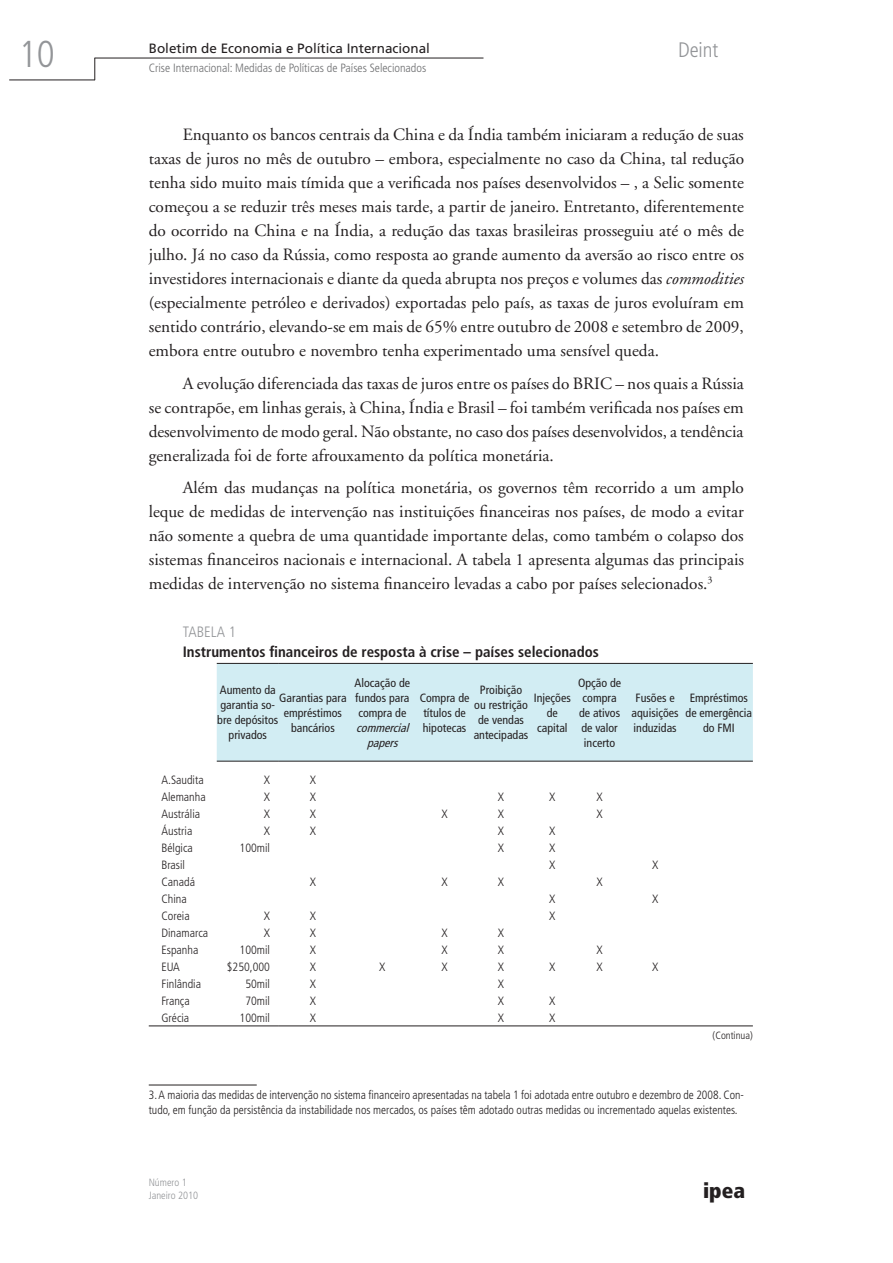
<style>
.page{position:relative;width:893px;height:1263px;background:#fff}
.page>*{position:absolute;margin:0;border:0;box-sizing:border-box;transform-origin:0 0}
.t1{font:condensed 37.5px "Frutiger 47 Light";color:#939598}
.t2{font:condensed 21px "Frutiger 47 Light";color:#939598}
.t3{font:900 condensed 21px "Frutiger 87 Extra";color:#231f20}
.t4{font:17.25px/24px "Adobe Garamond";color:#231f20;text-align:justify}
.t5{font:condensed 15px "Frutiger 67 Bold";color:#231f20}
.t6{font:condensed 15px "Frutiger 47 Light";color:#939598}
.t7{font:13.5px "Frutiger";color:#231f20}
.t8{font:condensed 12px/14.4px "Frutiger 47 Light";color:#231f20}
.t9{font:12px/15px "Frutiger 57 Condensed";color:#231f20;text-align:center}
.t10{font:condensed 12px "Frutiger 47 Light";color:#6d6e70}
.t11{font:italic 12px/15px "Frutiger 57 Condensed";color:#231f20;text-align:center}
.t12{font:condensed 10.5px/12.6px "Frutiger 47 Light";color:#939598}
.t13{font:condensed 10.5px "Frutiger 47 Light";color:#231f20}
.s1{font-style:italic}
</style>
<div class="page">
<hr style="left:9px;top:80px;width:86px;height:1px;background:#231f20">
<svg style="left:95px;top:59px;width:1px;height:21px"></svg>
<hr style="left:95px;top:58px;width:388px;height:1px;background:#231f20">
<div style="left:217px;top:664px;width:536px;height:97px;background:#d2edf3"></div>
<hr style="left:217px;top:663px;width:62px;height:1px;background:#231f20">
<hr style="left:279px;top:663px;width:474px;height:1px;background:#231f20">
<hr style="left:217px;top:761px;width:62px;height:1px;background:#231f20">
<hr style="left:279px;top:761px;width:474px;height:1px;background:#231f20">
<hr style="left:149px;top:1026px;width:130px;height:1px;background:#231f20">
<hr style="left:279px;top:1026px;width:474px;height:1px;background:#231f20">
<hr style="left:149px;top:1085px;width:108px;height:1px;background:#231f20">
<h1 class="t1" style="left:19px;top:38px;width:37px">10</h1>
<p class="t7" style="left:149px;top:43px;width:283px">Boletim de Economia e Política Internacional</p>
<p class="t2" style="left:678px;top:41px;width:42px">Deint</p>
<p class="t10" style="left:149px;top:62px;width:279px">Crise Internacional: Medidas de Políticas de Países Selecionados</p>
<p class="t4" style="left:149px;top:124px;width:597px;text-indent:34px">Enquanto os bancos centrais da China e da Índia também iniciaram a redução de suas taxas de juros no mês de outubro – embora, especialmente no caso da China, tal redução tenha sido muito mais tímida que a verificada nos países desenvolvidos – , a Selic somente começou a se reduzir três meses mais tarde, a partir de janeiro. Entretanto, diferentemente do ocorrido na China e na Índia, a redução das taxas brasileiras prosseguiu até o mês de julho. Já no caso da Rússia, como resposta ao grande aumento da aversão ao risco entre os investidores internacionais e diante da queda abrupta nos preços e volumes das <span class="s1">commodities </span>(especialmente petróleo e derivados) exportadas pelo país, as taxas de juros evoluíram em sentido contrário, elevando-se em mais de 65% entre outubro de 2008 e setembro de 2009, embora entre outubro e novembro tenha experimentado uma sensível queda.</p>
<p class="t4" style="left:149px;top:373px;width:597px;text-indent:34px">A evolução diferenciada das taxas de juros entre os países do BRIC – nos quais a Rússia se contrapõe, em linhas gerais, à China, Índia e Brasil – foi também verificada nos países em desenvolvimento de modo geral. Não obstante, no caso dos países desenvolvidos, a tendência generalizada foi de forte afrouxamento da política monetária.</p>
<p class="t4" style="left:149px;top:477px;width:597px;text-indent:34px">Além das mudanças na política monetária, os governos têm recorrido a um amplo leque de medidas de intervenção nas instituições financeiras nos países, de modo a evitar não somente a quebra de uma quantidade importante delas, como também o colapso dos sistemas financeiros nacionais e internacional. A tabela 1 apresenta algumas das principais medidas de intervenção no sistema financeiro levadas a cabo por países selecionados.<sup>3</sup></p>
<p class="t6" style="left:183px;top:625px;width:55px">TABELA 1</p>
<p class="t5" style="left:183px;top:645px;width:418px">Instrumentos financeiros de resposta à crise – países selecionados</p>
<p class="t9" style="left:217px;top:684px;width:63px">Aumento da garantia so&shy;bre depósitos privados</p>
<p class="t9" style="left:279px;top:691px;width:69px">Garantias para empréstimos bancários</p>
<p class="t9" style="left:578px;top:676px;width:45px">Opção de compra de ativos de valor incerto</p>
<p class="t9" style="left:355px;top:676px;width:57px;text-align:justify">Alocação de fundos para compra de</p>
<p class="t11" style="left:356px;top:721px;width:57px">commercial papers</p>
<p class="t9" style="left:420px;top:691px;width:51px;text-align:left">Compra de títulos de hipotecas</p>
<p class="t9" style="left:474px;top:684px;width:56px">Proibição ou restrição de vendas antecipadas</p>
<p class="t9" style="left:534px;top:691px;width:38px">Injeções de capital</p>
<p class="t9" style="left:631px;top:691px;width:49px">Fusões e aquisições induzidas</p>
<p class="t9" style="left:685px;top:691px;width:68px">Empréstimos de emergência do FMI</p>
<p class="t8" style="left:161px;top:773px;width:44px">A.Saudita</p>
<p class="t8" style="left:264px;top:773px;width:8px">X</p>
<p class="t8" style="left:310px;top:773px;width:8px">X</p>
<p class="t8" style="left:161px;top:790px;width:46px">Alemanha</p>
<p class="t8" style="left:264px;top:790px;width:8px">X</p>
<p class="t8" style="left:310px;top:790px;width:8px">X</p>
<p class="t8" style="left:498px;top:790px;width:8px">X</p>
<p class="t8" style="left:549px;top:790px;width:8px">X</p>
<p class="t8" style="left:596px;top:790px;width:8px">X</p>
<p class="t8" style="left:161px;top:807px;width:40px">Austrália</p>
<p class="t8" style="left:264px;top:807px;width:8px">X</p>
<p class="t8" style="left:310px;top:807px;width:8px">X</p>
<p class="t8" style="left:441px;top:807px;width:8px">X</p>
<p class="t8" style="left:498px;top:807px;width:8px">X</p>
<p class="t8" style="left:596px;top:807px;width:8px">X</p>
<p class="t8" style="left:161px;top:824px;width:32px">Áustria</p>
<p class="t8" style="left:264px;top:824px;width:8px">X</p>
<p class="t8" style="left:310px;top:824px;width:8px">X</p>
<p class="t8" style="left:498px;top:824px;width:8px">X</p>
<p class="t8" style="left:549px;top:824px;width:8px">X</p>
<p class="t8" style="left:161px;top:841px;width:33px">Bélgica</p>
<p class="t8" style="left:240px;top:841px;width:32px">100mil</p>
<p class="t8" style="left:498px;top:841px;width:8px">X</p>
<p class="t8" style="left:549px;top:841px;width:8px">X</p>
<p class="t8" style="left:161px;top:858px;width:25px">Brasil</p>
<p class="t8" style="left:549px;top:858px;width:8px">X</p>
<p class="t8" style="left:652px;top:858px;width:8px">X</p>
<p class="t8" style="left:161px;top:875px;width:35px">Canadá</p>
<p class="t8" style="left:310px;top:875px;width:8px">X</p>
<p class="t8" style="left:441px;top:875px;width:8px">X</p>
<p class="t8" style="left:498px;top:875px;width:8px">X</p>
<p class="t8" style="left:596px;top:875px;width:8px">X</p>
<p class="t8" style="left:161px;top:892px;width:27px">China</p>
<p class="t8" style="left:549px;top:892px;width:8px">X</p>
<p class="t8" style="left:652px;top:892px;width:8px">X</p>
<p class="t8" style="left:161px;top:909px;width:30px">Coreia</p>
<p class="t8" style="left:264px;top:909px;width:8px">X</p>
<p class="t8" style="left:310px;top:909px;width:8px">X</p>
<p class="t8" style="left:549px;top:909px;width:8px">X</p>
<p class="t8" style="left:161px;top:926px;width:48px">Dinamarca</p>
<p class="t8" style="left:264px;top:926px;width:8px">X</p>
<p class="t8" style="left:310px;top:926px;width:8px">X</p>
<p class="t8" style="left:441px;top:926px;width:8px">X</p>
<p class="t8" style="left:498px;top:926px;width:8px">X</p>
<p class="t8" style="left:161px;top:943px;width:38px">Espanha</p>
<p class="t8" style="left:240px;top:943px;width:32px">100mil</p>
<p class="t8" style="left:310px;top:943px;width:8px">X</p>
<p class="t8" style="left:441px;top:943px;width:8px">X</p>
<p class="t8" style="left:498px;top:943px;width:8px">X</p>
<p class="t8" style="left:596px;top:943px;width:8px">X</p>
<p class="t8" style="left:161px;top:960px;width:20px">EUA</p>
<p class="t8" style="left:227px;top:960px;width:45px">$250,000</p>
<p class="t8" style="left:310px;top:960px;width:8px">X</p>
<p class="t8" style="left:379px;top:960px;width:8px">X</p>
<p class="t8" style="left:441px;top:960px;width:8px">X</p>
<p class="t8" style="left:498px;top:960px;width:8px">X</p>
<p class="t8" style="left:549px;top:960px;width:8px">X</p>
<p class="t8" style="left:596px;top:960px;width:8px">X</p>
<p class="t8" style="left:652px;top:960px;width:8px">X</p>
<p class="t8" style="left:161px;top:977px;width:41px">Finlândia</p>
<p class="t8" style="left:245px;top:977px;width:26px">50mil</p>
<p class="t8" style="left:310px;top:977px;width:8px">X</p>
<p class="t8" style="left:498px;top:977px;width:8px">X</p>
<p class="t8" style="left:161px;top:994px;width:30px">França</p>
<p class="t8" style="left:245px;top:994px;width:26px">70mil</p>
<p class="t8" style="left:310px;top:994px;width:8px">X</p>
<p class="t8" style="left:498px;top:994px;width:8px">X</p>
<p class="t8" style="left:549px;top:994px;width:8px">X</p>
<p class="t8" style="left:161px;top:1011px;width:29px">Grécia</p>
<p class="t8" style="left:240px;top:1011px;width:32px">100mil</p>
<p class="t8" style="left:310px;top:1011px;width:8px">X</p>
<p class="t8" style="left:498px;top:1011px;width:8px">X</p>
<p class="t8" style="left:549px;top:1011px;width:8px">X</p>
<p class="t13" style="left:713px;top:1030px;width:42px">(Continua)</p>
<p class="t8" style="left:149px;top:1089px;width:597px">3. A maioria das medidas de intervenção no sistema financeiro apresentadas na tabela 1 foi adotada entre outubro e dezembro de 2008. Con&shy;tudo, em função da persistência da instabilidade nos mercados, os países têm adotado outras medidas ou incrementado aquelas existentes.</p>
<p class="t12" style="left:149px;top:1177px;width:51px">Número 1<br>Janeiro 2010</p>
<p class="t3" style="left:703px;top:1178px;width:43px">ipea</p>
</div>
